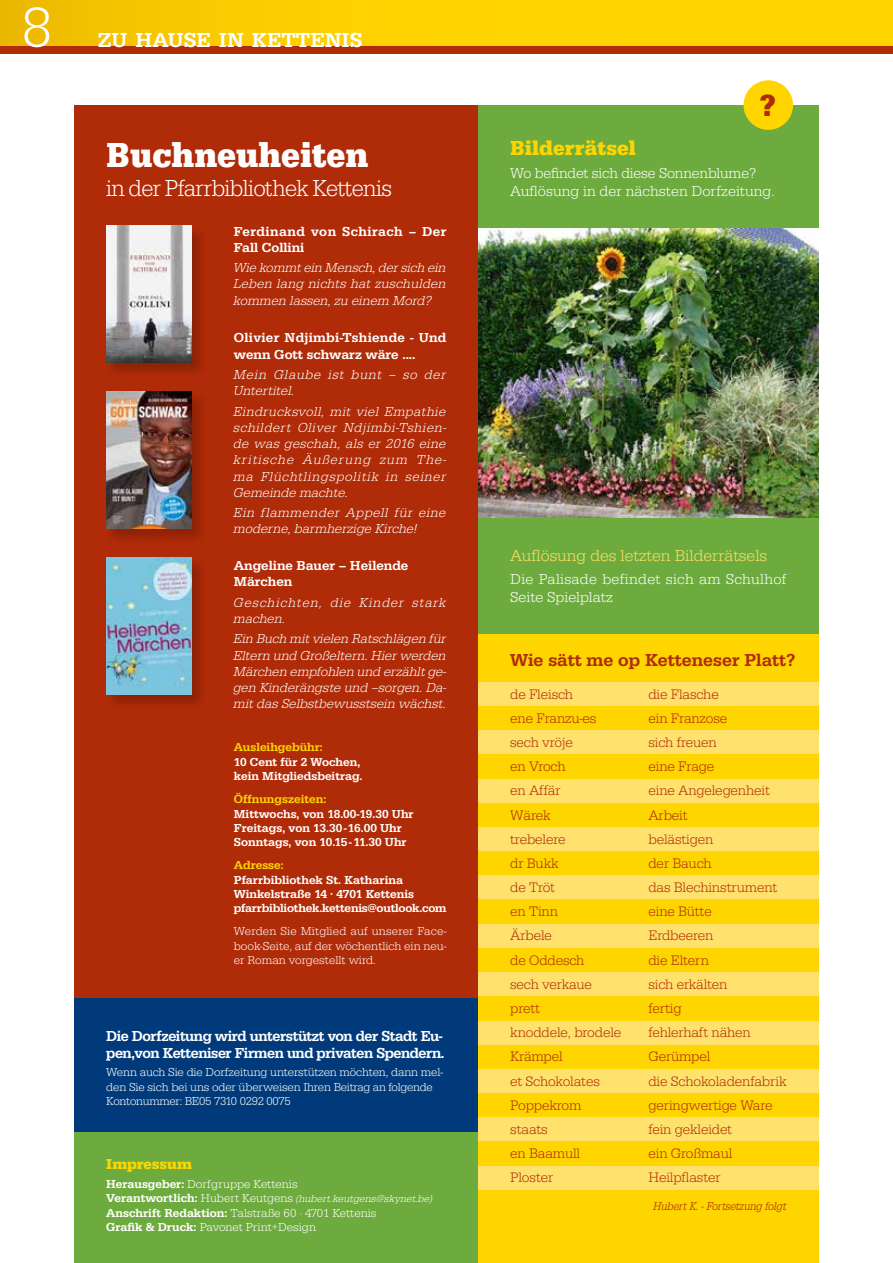
<style>
.page{position:relative;width:893px;height:1263px;background:#fff}
.page>*{position:absolute;margin:0;border:0;box-sizing:border-box;transform-origin:0 0}
.t1{font:58.5px "URW Egyptienne T Ligh";color:#fff}
.t2{font:36px "URW Egyptienne T Bold Narr";color:#fff}
.t3{font:700 31.5px "URW Egyptienne T";color:#b02b08}
.t4{font:24px "URW Egyptienne T Ligh Narr";letter-spacing:-.025em;color:#fff}
.t5{font:500 21px "URW Egyptienne T";color:#fff}
.t6{font:700 21px "URW Egyptienne T";color:#ffd500}
.t7{font:500 18px "URW Egyptienne T";color:#b02b08}
.t8{font:16.5px "URW Egyptienne T Ligh";color:#ffe063}
.t9{font:500 15px/16.5px "URW Egyptienne T";letter-spacing:-.03em;color:#fff}
.t10{font:15px/18px "URW Egyptienne T Ligh";color:#fff}
.t11{font:15px/18px "URW Egyptienne T Ligh";letter-spacing:.02em;color:#fff}
.t12{font:700 15px "URW Egyptienne T";color:#ffd500}
.t13{font:14.25px "URW Egyptienne T Ligh";letter-spacing:-.01em;color:#b02b08}
.t14{font:13.5px/16.2px "URW Egyptienne T Ligh Obli";letter-spacing:.015em;color:#fff;text-align:justify}
.t15{font:500 13.5px/16.2px "URW Egyptienne T";letter-spacing:.02em;color:#fff}
.t16{font:500 13.5px/16.2px "URW Egyptienne T";letter-spacing:.035em;color:#fff}
.t17{font:13.5px/16.2px "URW Egyptienne T Ligh Obli";letter-spacing:.05em;color:#fff}
.t18{font:13.5px/16.2px "URW Egyptienne T Ligh Obli";letter-spacing:.065em;color:#fff}
.t19{font:500 13.5px/16.2px "URW Egyptienne T";color:#fff}
.t20{font:12px/14.4px "URW Egyptienne T Ligh";letter-spacing:-.01em;color:#fff}
.t21{font:500 12px/14.4px "URW Egyptienne T";color:#fff}
.t22{font:500 12px "URW Egyptienne T";color:#ffd500}
.t23{font:12px "URW Egyptienne T Ligh Extr Narr Obli";letter-spacing:-.01em;color:#b02b08}
.t24{font:10.5px "URW Egyptienne T Ligh Obli";color:#fff}
.s1{font-family:"URW Egyptienne T";font-weight:500}
.s2{font-family:"URW Egyptienne T";font-weight:500;font-size:12px}
.s3{font-family:"URW Egyptienne T Ligh";font-size:12px}
</style>
<div class="page">
<div style="left:0;top:0;width:893px;height:47px;background:linear-gradient(to right,#f4c200,#ffdb00)"></div>
<div style="left:0;top:47px;width:893px;height:7px;background:#b02b08"></div>
<div style="left:74px;top:105px;width:404px;height:893px;background:#b02b08"></div>
<div style="left:478px;top:105px;width:341px;height:124px;background:#6eab3e"></div>
<div style="left:74px;top:998px;width:404px;height:265px;background:#003a7a"></div>
<div style="left:478px;top:517px;width:341px;height:118px;background:#6eab3e"></div>
<div style="left:106px;top:225px;width:101px;height:153px;background:#000;opacity:.2"></div>
<img style="left:106px;top:225px;width:86px;height:138px">
<div style="left:106px;top:391px;width:101px;height:153px;background:#000;opacity:.2"></div>
<img style="left:106px;top:391px;width:86px;height:138px">
<div style="left:106px;top:557px;width:101px;height:152px;background:#000;opacity:.2"></div>
<img style="left:106px;top:557px;width:86px;height:138px">
<div style="left:743px;top:80px;width:50px;height:50px;background:#ffd500;border-radius:50%"></div>
<img style="left:478px;top:229px;width:341px;height:288px">
<div style="left:478px;top:635px;width:341px;height:628px;background:#ffd500"></div>
<div style="left:478px;top:682px;width:341px;height:23px;background:#ffe26e"></div>
<div style="left:478px;top:730px;width:341px;height:24px;background:#ffe26e"></div>
<div style="left:478px;top:779px;width:341px;height:23px;background:#ffe26e"></div>
<div style="left:478px;top:827px;width:341px;height:24px;background:#ffe26e"></div>
<div style="left:478px;top:876px;width:341px;height:23px;background:#ffe26e"></div>
<div style="left:478px;top:924px;width:341px;height:23px;background:#ffe26e"></div>
<div style="left:478px;top:972px;width:341px;height:24px;background:#ffe26e"></div>
<div style="left:478px;top:1021px;width:341px;height:23px;background:#ffe26e"></div>
<div style="left:478px;top:1069px;width:341px;height:23px;background:#ffe26e"></div>
<div style="left:478px;top:1117px;width:341px;height:24px;background:#ffe26e"></div>
<div style="left:478px;top:1166px;width:341px;height:23px;background:#ffe26e"></div>
<div style="left:74px;top:1132px;width:404px;height:131px;background:#6eab3e"></div>
<h1 class="t1" style="left:21px;top:-6px;width:33px">8</h1>
<h3 class="t5" style="left:98px;top:27px;width:266px">ZU HAUSE IN KETTENIS</h3>
<h2 class="t2" style="left:106px;top:133px;width:264px">Buchneuheiten</h2>
<h3 class="t4" style="left:106px;top:174px;width:287px">in der Pfarrbibliothek Kettenis</h3>
<p class="t16" style="left:234px;top:223px;width:214px">Ferdinand von Schirach – Der<br>Fall Collini</p>
<p class="t14" style="left:234px;top:260px;width:214px">Wie kommt ein Mensch, der sich ein Leben lang nichts hat zuschulden kommen lassen, zu einem Mord?</p>
<p class="t15" style="left:234px;top:330px;width:214px">Olivier Ndjimbi-Tshiende - Und wenn Gott schwarz wäre ....</p>
<p class="t17" style="left:234px;top:366px;width:214px">Mein Glaube ist bunt – so der<br>Untertitel.</p>
<p class="t14" style="left:234px;top:403px;width:214px">Eindrucksvoll, mit viel Empathie schildert Oliver Ndjimbi-Tshien&shy;de was geschah, als er 2016 eine kritische Äußerung zum The&shy;ma Flüchtlingspolitik in seiner Gemeinde machte.</p>
<p class="t14" style="left:234px;top:504px;width:214px">Ein flammender Appell für eine moderne, barmherzige Kirche!</p>
<p class="t19" style="left:234px;top:557px;width:176px">Angeline Bauer – Heilende<br>Märchen</p>
<p class="t18" style="left:234px;top:594px;width:214px">Geschichten, die Kinder stark machen.</p>
<p class="t14" style="left:234px;top:631px;width:214px">Ein Buch mit vielen Ratschlägen für Eltern und Großeltern. Hier werden Märchen empfohlen und erzählt ge&shy;gen Kinderängste und –sorgen. Da&shy;mit das Selbstbewusstsein wächst.</p>
<p class="t22" style="left:234px;top:740px;width:90px">Ausleihgebühr:</p>
<p class="t21" style="left:234px;top:754px;width:130px">10 Cent für 2 Wochen, kein Mitgliedsbeitrag.</p>
<p class="t22" style="left:234px;top:792px;width:94px">Öffnungszeiten:</p>
<p class="t21" style="left:234px;top:806px;width:181px">Mittwochs, von 18.00-19.30 Uhr<br>Freitags, von 13.30-16.00 Uhr<br>Sonntags, von 10.15-11.30 Uhr</p>
<p class="t22" style="left:234px;top:858px;width:51px">Adresse:</p>
<p class="t21" style="left:234px;top:872px;width:214px">Pfarrbibliothek St. Katharina<br>Winkelstraße 14 · 4701 Kettenis pfarrbibliothek.kettenis@outlook.com</p>
<p class="t20" style="left:234px;top:924px;width:214px;text-align:justify">Werden Sie Mitglied auf unserer Face&shy;book-Seite, auf der wöchentlich ein neu&shy;er Roman vorgestellt wird.</p>
<p class="t9" style="left:106px;top:1028px;width:340px">Die Dorfzeitung wird unterstützt von der Stadt Eu&shy;pen,von Ketteniser Firmen und privaten Spendern.</p>
<p class="t20" style="left:106px;top:1065px;width:338px">Wenn auch Sie die Dorfzeitung unterstützen möchten, dann mel&shy;den Sie sich bei uns oder überweisen Ihren Beitrag an folgende<br>Kontonummer: BE05 7310 0292 0075</p>
<p class="t12" style="left:106px;top:1155px;width:87px">Impressum</p>
<p class="t20" style="left:106px;top:1176px;width:193px"><span class="s1">Herausgeber:</span> Dorfgruppe Kettenis</p>
<p class="t24" style="left:106px;top:1193px;width:328px"><span class="s2">Verantwortlich:</span> <span class="s3">Hubert Keutgens</span> (hubert.keutgens@skynet.be)</p>
<p class="t20" style="left:106px;top:1205px;width:272px"><span class="s1">Anschrift Redaktion:</span> Talstraße 60 · 4701 Kettenis<br><span class="s1">Grafik &amp; Druck:</span> Pavonet Print+Design</p>
<h3 class="t3" style="left:759px;top:86px;width:18px">?</h3>
<h3 class="t6" style="left:510px;top:136px;width:127px">Bilderrätsel</h3>
<p class="t10" style="left:510px;top:163px;width:266px">Wo befindet sich diese Sonnenblume?<br>Auflösung in der nächsten Dorfzeitung.</p>
<p class="t8" style="left:510px;top:546px;width:258px">Auflösung des letzten Bilderrätsels</p>
<p class="t11" style="left:510px;top:569px;width:278px">Die Palisade befindet sich am Schulhof<br>Seite Spielplatz</p>
<h3 class="t7" style="left:510px;top:649px;width:287px">Wie sätt me op Ketteneser Platt?</h3>
<p class="t13" style="left:510px;top:686px;width:64px">de Fleisch</p>
<p class="t13" style="left:648px;top:686px;width:72px">die Flasche</p>
<p class="t13" style="left:510px;top:710px;width:88px">ene Franzu-es</p>
<p class="t13" style="left:648px;top:710px;width:80px">ein Franzose</p>
<p class="t13" style="left:510px;top:734px;width:64px">sech vröje</p>
<p class="t13" style="left:648px;top:734px;width:70px">sich freuen</p>
<p class="t13" style="left:510px;top:758px;width:57px">en Vroch</p>
<p class="t13" style="left:648px;top:758px;width:67px">eine Frage</p>
<p class="t13" style="left:510px;top:782px;width:52px">en Affär</p>
<p class="t13" style="left:648px;top:782px;width:123px">eine Angelegenheit</p>
<p class="t13" style="left:510px;top:807px;width:42px">Wärek</p>
<p class="t13" style="left:648px;top:807px;width:41px">Arbeit</p>
<p class="t13" style="left:510px;top:831px;width:57px">trebelere</p>
<p class="t13" style="left:648px;top:831px;width:66px">belästigen</p>
<p class="t13" style="left:510px;top:855px;width:50px">dr Bukk</p>
<p class="t13" style="left:648px;top:855px;width:65px">der Bauch</p>
<p class="t13" style="left:510px;top:879px;width:46px">de Tröt</p>
<p class="t13" style="left:648px;top:879px;width:130px">das Blechinstrument</p>
<p class="t13" style="left:510px;top:903px;width:49px">en Tinn</p>
<p class="t13" style="left:648px;top:903px;width:65px">eine Bütte</p>
<p class="t13" style="left:510px;top:928px;width:43px">Ärbele</p>
<p class="t13" style="left:648px;top:928px;width:66px">Erdbeeren</p>
<p class="t13" style="left:510px;top:952px;width:76px">de Oddesch</p>
<p class="t13" style="left:648px;top:952px;width:62px">die Eltern</p>
<p class="t13" style="left:510px;top:976px;width:83px">sech verkaue</p>
<p class="t13" style="left:648px;top:976px;width:81px">sich erkälten</p>
<p class="t13" style="left:510px;top:1000px;width:31px">prett</p>
<p class="t13" style="left:648px;top:1000px;width:35px">fertig</p>
<p class="t13" style="left:510px;top:1024px;width:113px">knoddele, brodele</p>
<p class="t13" style="left:648px;top:1024px;width:104px">fehlerhaft nähen</p>
<p class="t13" style="left:510px;top:1048px;width:54px">Krämpel</p>
<p class="t13" style="left:648px;top:1048px;width:63px">Gerümpel</p>
<p class="t13" style="left:510px;top:1073px;width:91px">et Schokolates</p>
<p class="t13" style="left:648px;top:1073px;width:140px">die Schokoladenfabrik</p>
<p class="t13" style="left:510px;top:1097px;width:73px">Poppekrom</p>
<p class="t13" style="left:648px;top:1097px;width:126px">geringwertige Ware</p>
<p class="t13" style="left:510px;top:1121px;width:39px">staats</p>
<p class="t13" style="left:648px;top:1121px;width:85px">fein gekleidet</p>
<p class="t13" style="left:510px;top:1145px;width:72px">en Baamull</p>
<p class="t13" style="left:648px;top:1145px;width:86px">ein Großmaul</p>
<p class="t13" style="left:510px;top:1169px;width:44px">Ploster</p>
<p class="t13" style="left:648px;top:1169px;width:74px">Heilpflaster</p>
<p class="t23" style="left:653px;top:1199px;width:135px">Hubert K. - Fortsetzung folgt</p>
</div>
